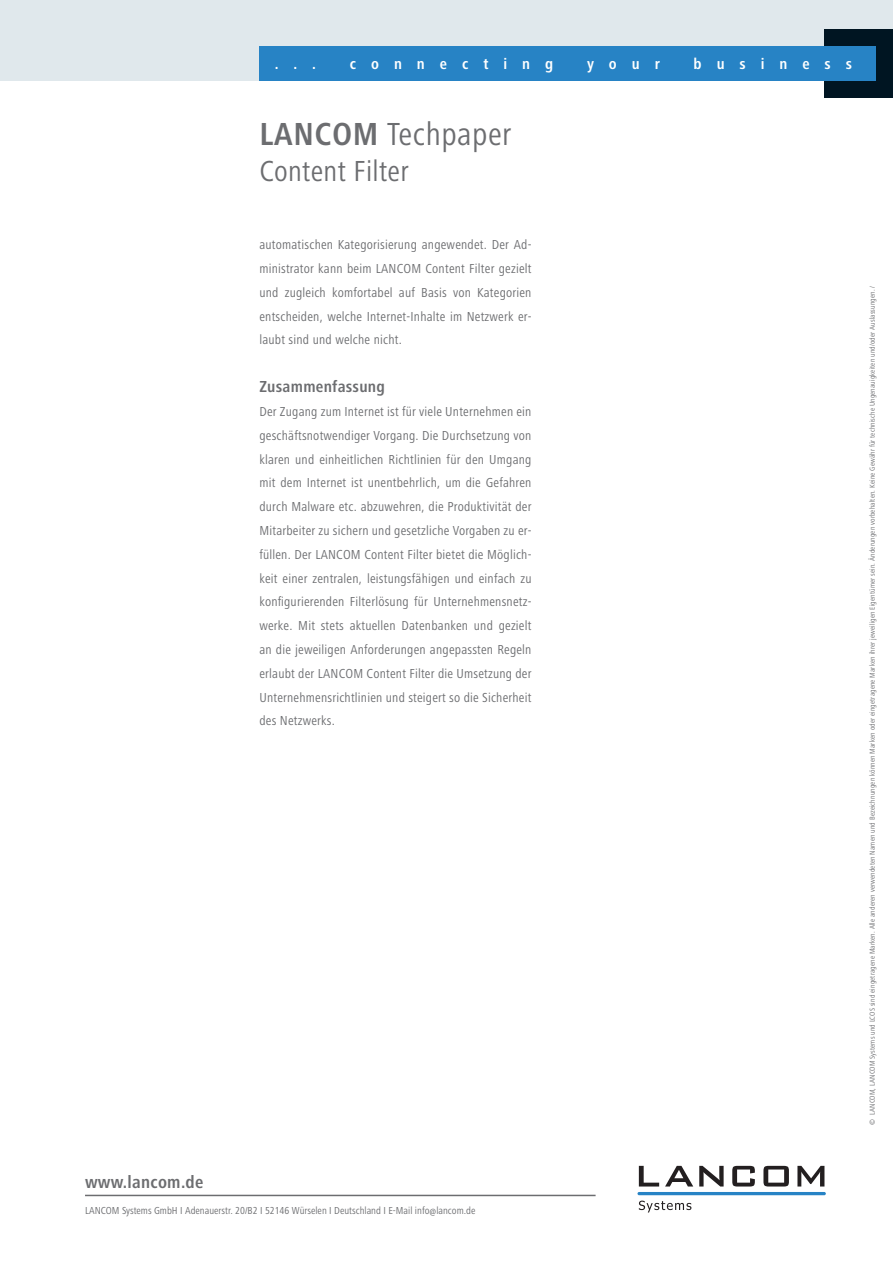
<style>
.page{position:relative;width:893px;height:1263px;background:#fff}
.page>*{position:absolute;margin:0;border:0;box-sizing:border-box;transform-origin:0 0}
.t1{font:condensed 33px "Frutiger Next LT";letter-spacing:.015em;color:#6c6d70}
.t2{font:condensed 30px "Frutiger Next LT";letter-spacing:.01em;color:#6c6d70}
.t3{font:700 condensed 18px "Frutiger Next LT";letter-spacing:.015em;color:#6c6d70}
.Head1{font:700 condensed 16.5px "Frutiger Next LT";letter-spacing:.015em;color:#6c6d70}
.t4{font:700 condensed 15.75px "Frutiger Next LT";letter-spacing:.95em;color:#fff}
.Body{font:condensed 13.5px/23.9px "Frutiger Next LT";letter-spacing:.015em;color:#6c6d70;text-align:justify}
.t5{font:condensed 10.5px "Frutiger Next LT";color:#6c6d70}
.t6{font:condensed 7.5px "Frutiger Next LT";letter-spacing:.015em;color:#6c6d70}
.s1{font-weight:700}
</style>
<div class="page">
<svg style="left:639px;top:1166px;width:20px;height:20px"></svg>
<svg style="left:665px;top:1166px;width:28px;height:20px"></svg>
<svg style="left:699px;top:1166px;width:25px;height:20px"></svg>
<svg style="left:732px;top:1166px;width:23px;height:20px"></svg>
<svg style="left:763px;top:1166px;width:26px;height:20px"></svg>
<svg style="left:797px;top:1166px;width:27px;height:20px"></svg>
<svg style="left:639px;top:1200px;width:52px;height:12px"></svg>
<hr style="left:637px;top:1192px;width:189px;height:3px;background:#2783c5;border-radius:2px">
<hr style="left:85px;top:1195px;width:511px;height:1px;background:#6c6d70">
<div style="left:0;top:0;width:893px;height:81px;background:#e0e8ec"></div>
<div style="left:825px;top:30px;width:68px;height:68px;background:#001522"></div>
<div style="left:259px;top:47px;width:617px;height:34px;background:#2783c5"></div>
<p class="t4" style="left:275px;top:55px;width:43px">...</p>
<p class="t4" style="left:350px;top:55px;width:205px">connecting</p>
<p class="t4" style="left:587px;top:55px;width:74px">your</p>
<p class="t4" style="left:694px;top:55px;width:160px">business</p>
<p class="t1" style="left:259px;top:115px;width:254px"><span class="s1">LANCOM</span> Techpaper</p>
<p class="t2" style="left:259px;top:154px;width:151px">Content Filter</p>
<p class="Body" style="left:259px;top:233px;width:274px">automatischen Kategorisierung angewendet. Der Ad&shy;ministrator kann beim LANCOM Content Filter gezielt und zugleich komfortabel auf Basis von Kategorien entscheiden, welche Internet-Inhalte im Netzwerk er&shy;laubt sind und welche nicht.</p>
<p class="Head1" style="left:259px;top:377px;width:127px">Zusammenfassung</p>
<p class="Body" style="left:259px;top:399px;width:274px">Der Zugang zum Internet ist für viele Unternehmen ein geschäftsnotwendiger Vorgang. Die Durchsetzung von klaren und einheitlichen Richtlinien für den Umgang mit dem Internet ist unentbehrlich, um die Gefahren durch Malware etc. abzuwehren, die Produktivität der Mitarbeiter zu sichern und gesetzliche Vorgaben zu er&shy;füllen. Der LANCOM Content Filter bietet die Möglich&shy;keit einer zentralen, leistungsfähigen und einfach zu konfigurierenden Filterlösung für Unternehmensnetz&shy;werke. Mit stets aktuellen Datenbanken und gezielt an die jeweiligen Anforderungen angepassten Regeln erlaubt der LANCOM Content Filter die Umsetzung der Unternehmensrichtlinien und steigert so die Sicherheit des Netzwerks.</p>
<p class="t3" style="left:85px;top:1172px;width:120px">www.lancom.de</p>
<p class="t5" style="left:85px;top:1205px;width:392px">LANCOM Systems GmbH I Adenauerstr. 20/B2 I 52146 Würselen I Deutschland I E-Mail info@lancom.de</p>
<p class="t6" style="left:868px;top:1125px;width:840px;rotate:-90deg">© LANCOM, LANCOM Systems und LCOS sind eingetragene Marken. Alle anderen verwendeten Namen und Bezeichnungen können Marken oder eingetragene Marken ihrer jeweiligen Eigentümer sein. Änderungen vorbehalten. Keine Gewähr für technische Ungenauigkeiten und/oder Auslassungen. /</p>
</div>
